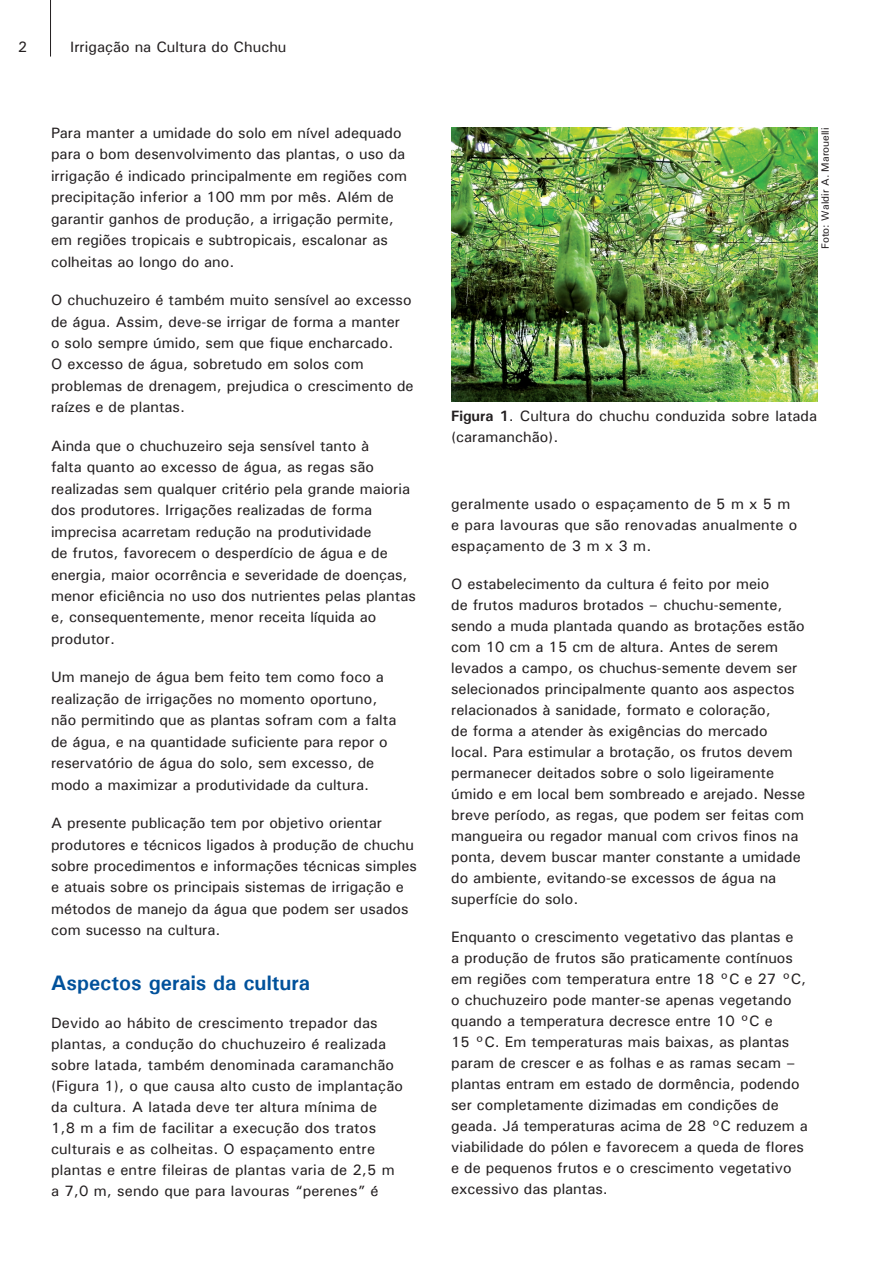
<style>
.page{position:relative;width:881px;height:1263px;background:#fff}
.page>*{position:absolute;margin:0;border:0;box-sizing:border-box;transform-origin:0 0}
.t1{font:700 21px "Univers";color:#01519b}
.t2{font:500 15px/21px "Univers";color:#231f20}
.t3{font:500 10.5px "Univers";color:#231f20}
.s1{font-weight:700}
</style>
<div class="page">
<hr style="left:50px;top:0;width:1px;height:57px;background:#231f20">
<img style="left:451px;top:128px;width:365px;height:274px">
<p class="t2" style="left:18px;top:36px;width:11px">2</p>
<p class="t2" style="left:70px;top:36px;width:218px">Irrigação na Cultura do Chuchu</p>
<p class="t2" style="left:51px;top:122px;width:357px;line-height:21.5px">Para manter a umidade do solo em nível adequado para o bom desenvolvimento das plantas, o uso da irrigação é indicado principalmente em regiões com precipitação inferior a 100 mm por mês. Além de garantir ganhos de produção, a irrigação permite, em regiões tropicais e subtropicais, escalonar as colheitas ao longo do ano.</p>
<p class="t2" style="left:51px;top:289px;width:364px;line-height:21.5px">O chuchuzeiro é também muito sensível ao excesso de água. Assim, deve-se irrigar de forma a manter<br>o solo sempre úmido, sem que fique encharcado.<br>O excesso de água, sobretudo em solos com problemas de drenagem, prejudica o crescimento de raízes e de plantas.</p>
<p class="t2" style="left:51px;top:435px;width:366px;line-height:21.5px">Ainda que o chuchuzeiro seja sensível tanto à<br>falta quanto ao excesso de água, as regas são realizadas sem qualquer critério pela grande maioria dos produtores. Irrigações realizadas de forma imprecisa acarretam redução na produtividade<br>de frutos, favorecem o desperdício de água e de energia, maior ocorrência e severidade de doenças, menor eficiência no uso dos nutrientes pelas plantas e, consequentemente, menor receita líquida ao produtor.</p>
<p class="t2" style="left:51px;top:666px;width:347px;line-height:21.5px">Um manejo de água bem feito tem como foco a realização de irrigações no momento oportuno, não permitindo que as plantas sofram com a falta de água, e na quantidade suficiente para repor o reservatório de água do solo, sem excesso, de modo a maximizar a produtividade da cultura.</p>
<p class="t2" style="left:51px;top:812px;width:367px;line-height:21.5px">A presente publicação tem por objetivo orientar produtores e técnicos ligados à produção de chuchu sobre procedimentos e informações técnicas simples e atuais sobre os principais sistemas de irrigação e métodos de manejo da água que podem ser usados com sucesso na cultura.</p>
<p class="t1" style="left:51px;top:970px;width:260px">Aspectos gerais da cultura</p>
<p class="t2" style="left:51px;top:1012px;width:353px">Devido ao hábito de crescimento trepador das plantas, a condução do chuchuzeiro é realizada sobre latada, também denominada caramanchão (Figura 1), o que causa alto custo de implantação da cultura. A latada deve ter altura mínima de 1,8 m a fim de facilitar a execução dos tratos culturais e as colheitas. O espaçamento entre plantas e entre fileiras de plantas varia de 2,5 m a 7,0 m, sendo que para lavouras “perenes” é</p>
<p class="t3" style="left:818px;top:249px;width:123px;rotate:-90deg">Foto: Waldir A. Marouelli</p>
<p class="t2" style="left:451px;top:405px;width:367px"><span class="s1">Figura 1</span>. Cultura do chuchu conduzida sobre latada (caramanchão).</p>
<p class="t2" style="left:451px;top:493px;width:348px">geralmente usado o espaçamento de 5 m x 5 m e para lavouras que são renovadas anualmente o espaçamento de 3 m x 3 m.</p>
<p class="t2" style="left:451px;top:573px;width:355px">O estabelecimento da cultura é feito por meio<br>de frutos maduros brotados – chuchu-semente, sendo a muda plantada quando as brotações estão com 10 cm a 15 cm de altura. Antes de serem levados a campo, os chuchus-semente devem ser selecionados principalmente quanto aos aspectos relacionados à sanidade, formato e coloração,<br>de forma a atender às exigências do mercado local. Para estimular a brotação, os frutos devem permanecer deitados sobre o solo ligeiramente úmido e em local bem sombreado e arejado. Nesse breve período, as regas, que podem ser feitas com mangueira ou regador manual com crivos finos na ponta, devem buscar manter constante a umidade do ambiente, evitando-se excessos de água na superfície do solo.</p>
<p class="t2" style="left:451px;top:926px;width:358px">Enquanto o crescimento vegetativo das plantas e<br>a produção de frutos são praticamente contínuos em regiões com temperatura entre 18 °C e 27 °C, o chuchuzeiro pode manter-se apenas vegetando quando a temperatura decresce entre 10 °C e<br>15 °C. Em temperaturas mais baixas, as plantas param de crescer e as folhas e as ramas secam – plantas entram em estado de dormência, podendo ser completamente dizimadas em condições de geada. Já temperaturas acima de 28 °C reduzem a viabilidade do pólen e favorecem a queda de flores e de pequenos frutos e o crescimento vegetativo excessivo das plantas.</p>
</div>
